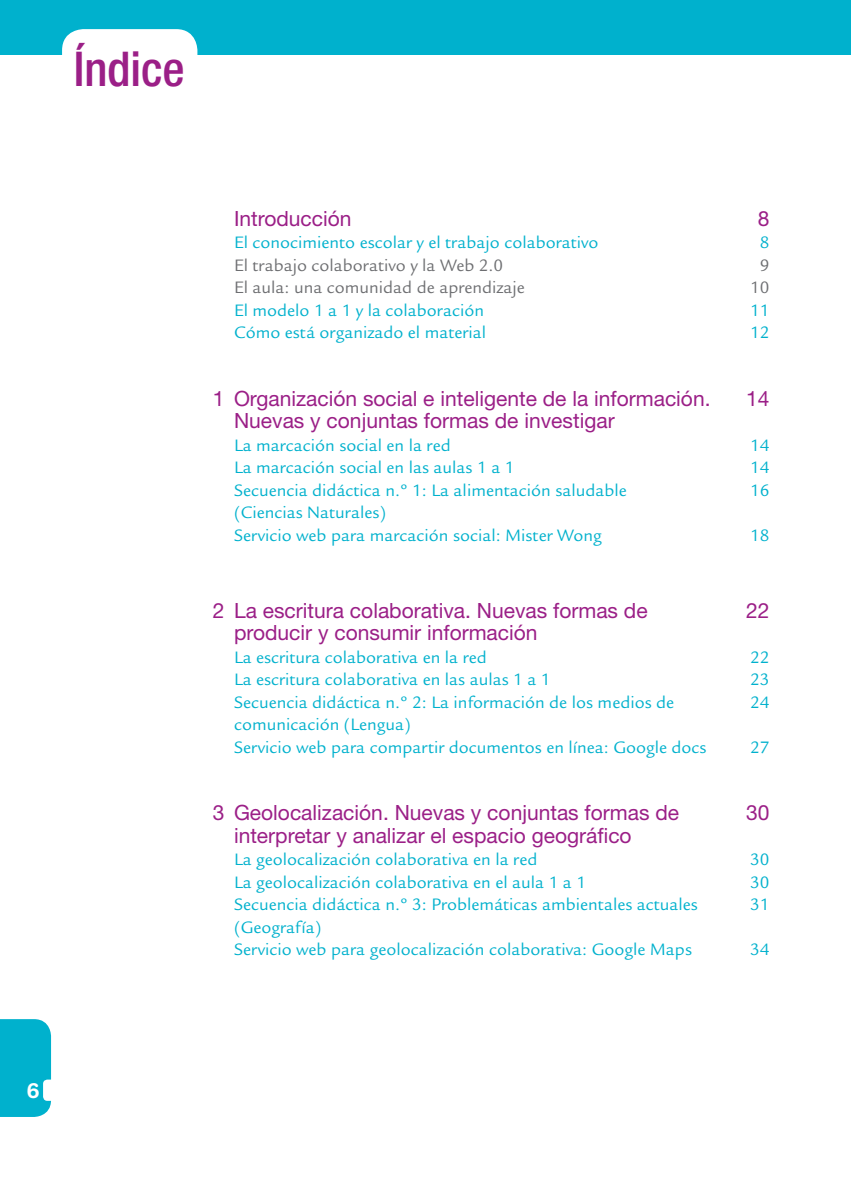
<style>
.page{position:relative;width:851px;height:1191px;background:#fff}
.page>*{position:absolute;margin:0;border:0;box-sizing:border-box;transform-origin:0 0}
.t1{font:500 condensed 48px "Helvetica Neue LT Std";color:#9b1f87}
.t2{font:21px "Helvetica Neue LT Std";color:#9b1f87}
.t3{font:700 21px "Helvetica Rounded LT Std";color:#fff}
.t4{font:18px/22.5px "Legacy Sans Std";color:#00b1cd}
.t5{font:18px "Legacy Sans Std";color:#6d6e71}
</style>
<div class="page">
<div style="left:0;top:1019px;width:51px;height:98px;background:#00b1cd"></div>
<div style="left:43px;top:1079px;width:21px;height:21px;background:#fff;border-radius:4px"></div>
<div style="left:0;top:0;width:850px;height:54px;background:#00b1cd"></div>
<div style="left:62px;top:29px;width:135px;height:66px;background:#fff;border-radius:21px"></div>
<h1 class="t1" style="left:74px;top:40px;width:113px">Índice</h1>
<p class="t3" style="left:27px;top:1078px;width:14px">6</p>
<p class="t2" style="left:234px;top:206px;width:119px">Introducción</p>
<p class="t2" style="left:757px;top:206px;width:13px">8</p>
<p class="t4" style="left:234px;top:232px;width:366px">El conocimiento escolar y el trabajo colaborativo</p>
<p class="t4" style="left:759px;top:232px;width:11px">8</p>
<p class="t5" style="left:234px;top:255px;width:271px">El trabajo colaborativo y la Web 2.0</p>
<p class="t5" style="left:759px;top:255px;width:11px">9</p>
<p class="t5" style="left:234px;top:277px;width:292px">El aula: una comunidad de aprendizaje</p>
<p class="t5" style="left:750px;top:277px;width:21px">10</p>
<p class="t4" style="left:234px;top:299px;width:252px">El modelo 1 a 1 y la colaboración</p>
<p class="t4" style="left:750px;top:299px;width:21px">11</p>
<p class="t4" style="left:234px;top:322px;width:254px">Cómo está organizado el material</p>
<p class="t4" style="left:750px;top:322px;width:21px">12</p>
<p class="t2" style="left:213px;top:386px;width:499px">1 Organización social e inteligente de la información.</p>
<p class="t2" style="left:746px;top:386px;width:25px">14</p>
<p class="t2" style="left:234px;top:408px;width:382px">Nuevas y conjuntas formas de investigar</p>
<p class="t4" style="left:234px;top:434px;width:218px">La marcación social en la red</p>
<p class="t4" style="left:750px;top:434px;width:21px">14</p>
<p class="t4" style="left:234px;top:457px;width:282px">La marcación social en las aulas 1 a 1</p>
<p class="t4" style="left:750px;top:457px;width:21px">14</p>
<p class="t4" style="left:234px;top:479px;width:394px">Secuencia didáctica n.º 1: La alimentación saludable</p>
<p class="t4" style="left:750px;top:479px;width:21px">16</p>
<p class="t4" style="left:234px;top:502px;width:369px">(Ciencias Naturales)<br>Servicio web para marcación social: Mister Wong</p>
<p class="t4" style="left:750px;top:524px;width:21px">18</p>
<p class="t2" style="left:213px;top:597px;width:436px">2 La escritura colaborativa. Nuevas formas de</p>
<p class="t2" style="left:746px;top:597px;width:25px">22</p>
<p class="t2" style="left:234px;top:620px;width:305px">producir y consumir información</p>
<p class="t4" style="left:234px;top:646px;width:254px">La escritura colaborativa en la red</p>
<p class="t4" style="left:750px;top:646px;width:21px">22</p>
<p class="t4" style="left:234px;top:668px;width:318px">La escritura colaborativa en las aulas 1 a 1</p>
<p class="t4" style="left:750px;top:668px;width:21px">23</p>
<p class="t4" style="left:234px;top:691px;width:441px">Secuencia didáctica n.º 2: La información de los medios de</p>
<p class="t4" style="left:750px;top:691px;width:21px">24</p>
<p class="t4" style="left:234px;top:713px;width:474px">comunicación (Lengua)<br>Servicio web para compartir documentos en línea: Google docs</p>
<p class="t4" style="left:750px;top:736px;width:21px">27</p>
<p class="t2" style="left:213px;top:800px;width:468px">3 Geolocalización. Nuevas y conjuntas formas de</p>
<p class="t2" style="left:746px;top:800px;width:25px">30</p>
<p class="t2" style="left:234px;top:822px;width:399px">interpretar y analizar el espacio geográfico</p>
<p class="t4" style="left:234px;top:848px;width:305px">La geolocalización colaborativa en la red</p>
<p class="t4" style="left:750px;top:848px;width:21px">30</p>
<p class="t4" style="left:234px;top:871px;width:353px">La geolocalización colaborativa en el aula 1 a 1</p>
<p class="t4" style="left:750px;top:871px;width:21px">30</p>
<p class="t4" style="left:234px;top:893px;width:465px">Secuencia didáctica n.º 3: Problemáticas ambientales actuales</p>
<p class="t4" style="left:750px;top:893px;width:21px">31</p>
<p class="t4" style="left:234px;top:916px;width:459px">(Geografía)<br>Servicio web para geolocalización colaborativa: Google Maps</p>
<p class="t4" style="left:750px;top:938px;width:21px">34</p>
</div>
